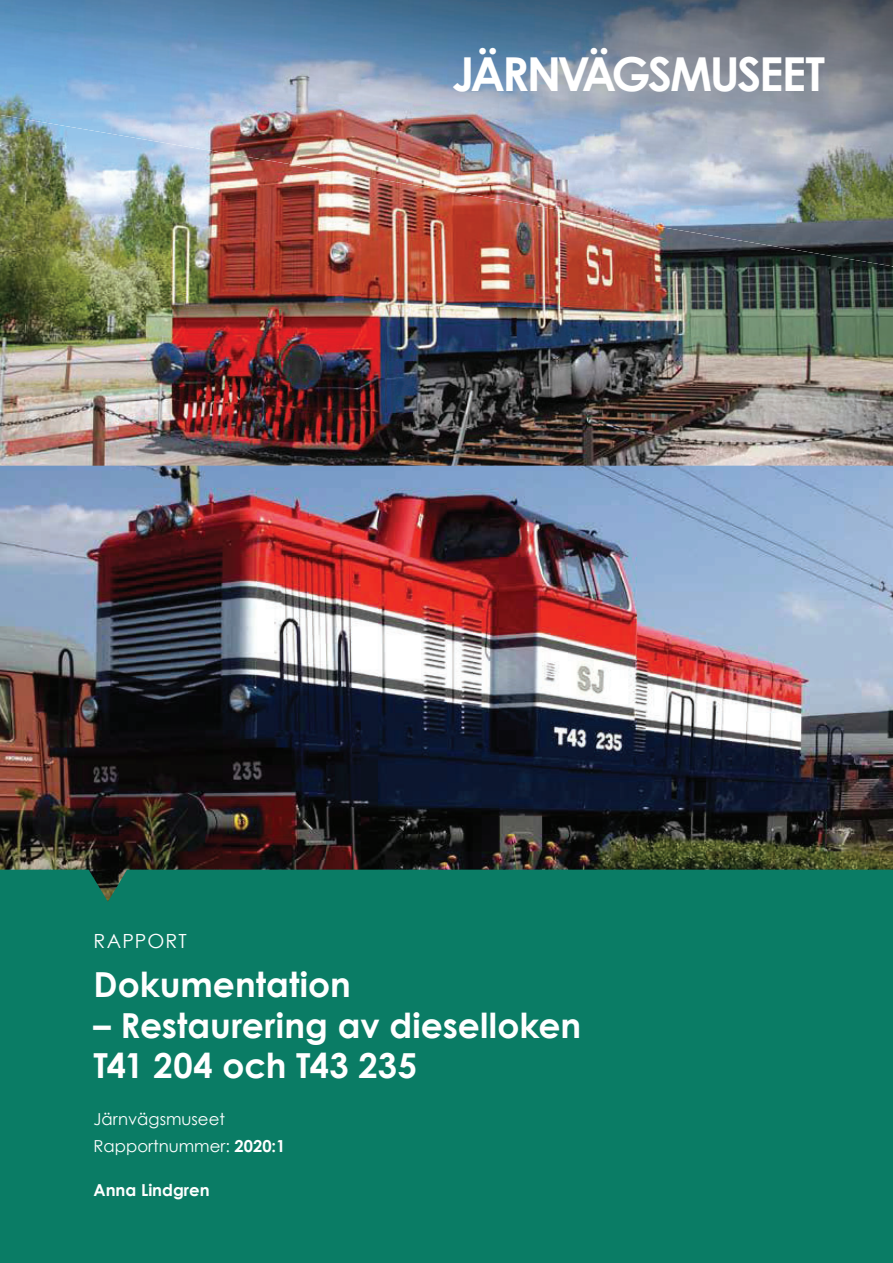
<style>
.page{position:relative;width:893px;height:1263px;background:#fff}
.page>*{position:absolute;margin:0;border:0;box-sizing:border-box;transform-origin:0 0}
.t1{font:700 46.8px "Century Gothic";letter-spacing:-.055em;color:#fff}
.t2{font:700 34.5px/40.5px "Century Gothic";color:#fff}
.t3{font:19.5px "Century Gothic";letter-spacing:.06em;color:#fff}
.t4{font:16.5px "Century Gothic";color:#fff}
.t5{font:700 16.5px "Century Gothic";color:#fff}
.s1{font-weight:700}
</style>
<div class="page">
<img style="left:0;top:466px;width:893px;height:404px">
<img style="left:0;top:266px;width:893px;height:200px">
<img style="left:0;top:0;width:893px;height:266px">
<div style="left:0;top:870px;width:893px;height:393px;background:#0a7c65"></div>
<p class="t1" style="left:452px;top:44px;width:375px">JÄRNVÄGSMUSEET</p>
<h1 class="t3" style="left:94px;top:928px;width:95px">RAPPORT</h1>
<h1 class="t2" style="left:94px;top:963px;width:259px">Dokumentation</h1>
<h1 class="t2" style="left:94px;top:1004px;width:489px">– Restaurering av dieselloken<br>T41 204 och T43 235</h1>
<p class="t4" style="left:94px;top:1108px;width:133px">Järnvägsmuseet</p>
<p class="t4" style="left:94px;top:1135px;width:193px">Rapportnummer: <span class="s1">2020:1</span></p>
<p class="t5" style="left:94px;top:1179px;width:118px">Anna Lindgren</p>
</div>
